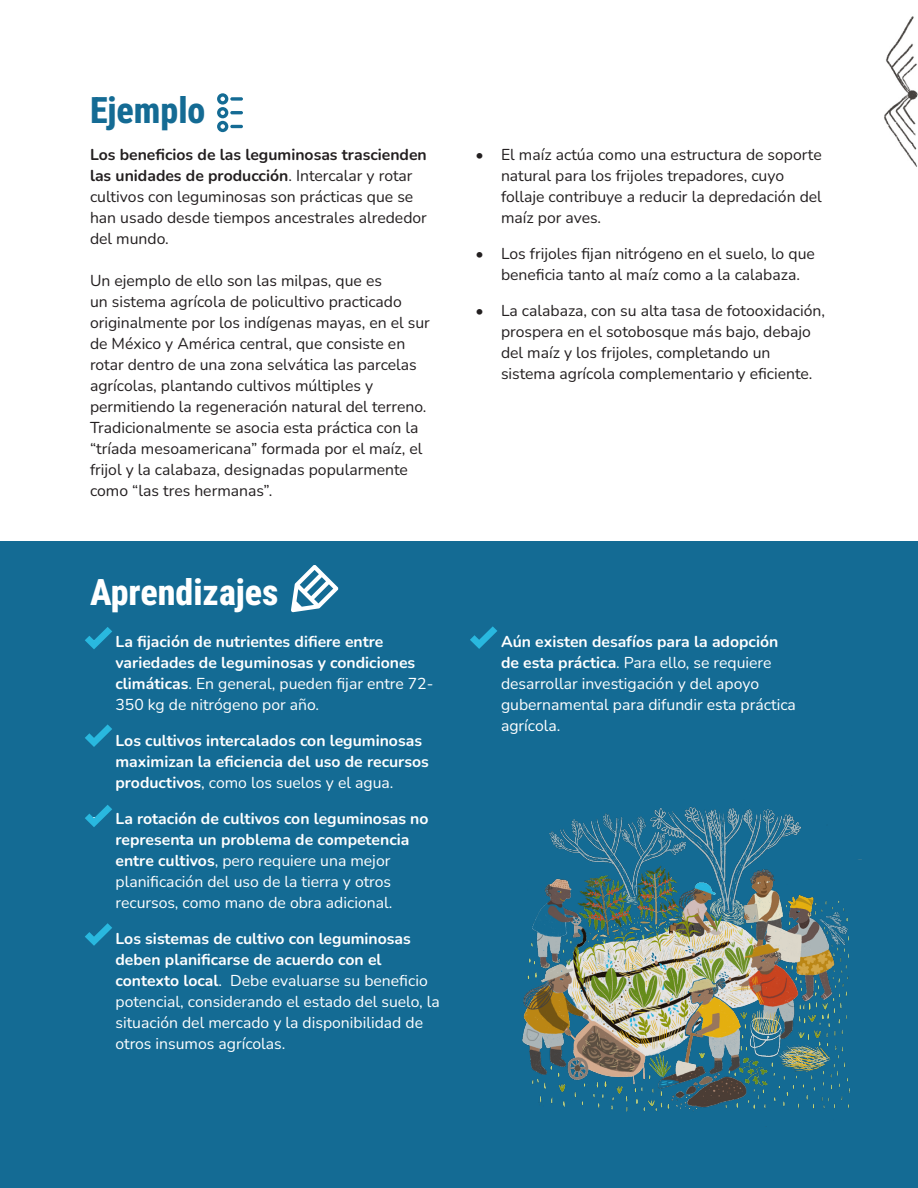
<style>
.page{position:relative;width:918px;height:1188px;background:#fff}
.page>*{position:absolute;margin:0;border:0;box-sizing:border-box;transform-origin:0 0}
.Titulo_Interior_1{font:800 36px "Roboto Condensed";color:#fff}
.Titulo_Interior_1-2{font:800 36px "Roboto Condensed";color:#146b94}
.MAIN_TXT{font:15.75px/21px "Nunito";color:#231f20}
.t1{font:15.75px/21px "Nunito";color:#fff}
.t2{font:700 15.75px/21px "Nunito";color:#fff}
.s1{font-weight:700}
.s2{font-weight:400}
</style>
<div class="page">
<div style="left:0;top:542px;width:918px;height:646px;background:#146b94"></div>
<img style="left:884px;top:16px;width:34px;height:151px">
<img style="left:522px;top:807px;width:340px;height:305px">
<svg style="left:217px;top:93px;width:26px;height:39px"></svg>
<svg style="left:470px;top:626px;width:27px;height:23px"></svg>
<svg style="left:85px;top:627px;width:27px;height:22px"></svg>
<svg style="left:85px;top:724px;width:27px;height:23px"></svg>
<svg style="left:85px;top:923px;width:27px;height:23px"></svg>
<svg style="left:85px;top:805px;width:27px;height:22px"></svg>
<svg style="left:291px;top:565px;width:47px;height:47px"></svg>
<p class="Titulo_Interior_1-2" style="left:90px;top:85px;width:117px">Ejemplo</p>
<p class="MAIN_TXT" style="left:90px;top:144px;width:338px"><span class="s1">Los beneficios de las leguminosas trascienden las unidades de producción</span>. Intercalar y rotar cultivos con leguminosas son prácticas que se han usado desde tiempos ancestrales alrededor del mundo.</p>
<p class="MAIN_TXT" style="left:90px;top:270px;width:341px">Un ejemplo de ello son las milpas, que es<br>un sistema agrícola de policultivo practicado originalmente por los indígenas mayas, en el sur de México y América central, que consiste en rotar dentro de una zona selvática las parcelas agrícolas, plantando cultivos múltiples y permitiendo la regeneración natural del terreno.<br>Tradicionalmente se asocia esta práctica con la “tríada mesoamericana” formada por el maíz, el frijol y la calabaza, designadas popularmente como “las tres hermanas”.</p>
<p class="Titulo_Interior_1" style="left:90px;top:566px;width:190px">Aprendizajes</p>
<p class="t2" style="left:116px;top:631px;width:319px;text-indent:-26px"><span class="s2">•</span> La fijación de nutrientes difiere entre variedades de leguminosas y condiciones climáticas<span class="s2">. En general, pueden fijar entre 72- 350 kg de nitrógeno por año.</span></p>
<p class="t2" style="left:116px;top:730px;width:315px;text-indent:-26px"><span class="s2">•</span> Los cultivos intercalados con leguminosas maximizan la eficiencia del uso de recursos productivos<span class="s2">, como los suelos y el agua.</span></p>
<p class="t1" style="left:116px;top:808px;width:315px;text-indent:-26px">• <span class="s1">La rotación de cultivos con leguminosas no representa un problema de competencia entre cultivos</span>, pero requiere una mejor planificación del uso de la tierra y otros recursos, como mano de obra adicional.</p>
<p class="t1" style="left:116px;top:928px;width:326px;text-indent:-26px">• <span class="s1">Los sistemas de cultivo con leguminosas deben planificarse de acuerdo con el contexto local</span>. Debe evaluarse su beneficio potencial, considerando el estado del suelo, la situación del mercado y la disponibilidad de otros insumos agrícolas.</p>
<p class="MAIN_TXT" style="left:501px;top:143px;width:322px;text-indent:-26px">• El maíz actúa como una estructura de soporte natural para los frijoles trepadores, cuyo follaje contribuye a reducir la depredación del maíz por aves.</p>
<p class="MAIN_TXT" style="left:501px;top:242px;width:315px;text-indent:-26px">• Los frijoles fijan nitrógeno en el suelo, lo que beneficia tanto al maíz como a la calabaza.</p>
<p class="MAIN_TXT" style="left:501px;top:299px;width:326px;text-indent:-26px">• La calabaza, con su alta tasa de fotooxidación, prospera en el sotobosque más bajo, debajo del maíz y los frijoles, completando un sistema agrícola complementario y eficiente.</p>
<p class="t1" style="left:501px;top:631px;width:296px;text-indent:-26px">• <span class="s1">Aún existen desafíos para la adopción de esta práctica</span>. Para ello, se requiere desarrollar investigación y del apoyo gubernamental para difundir esta práctica agrícola.</p>
</div>
